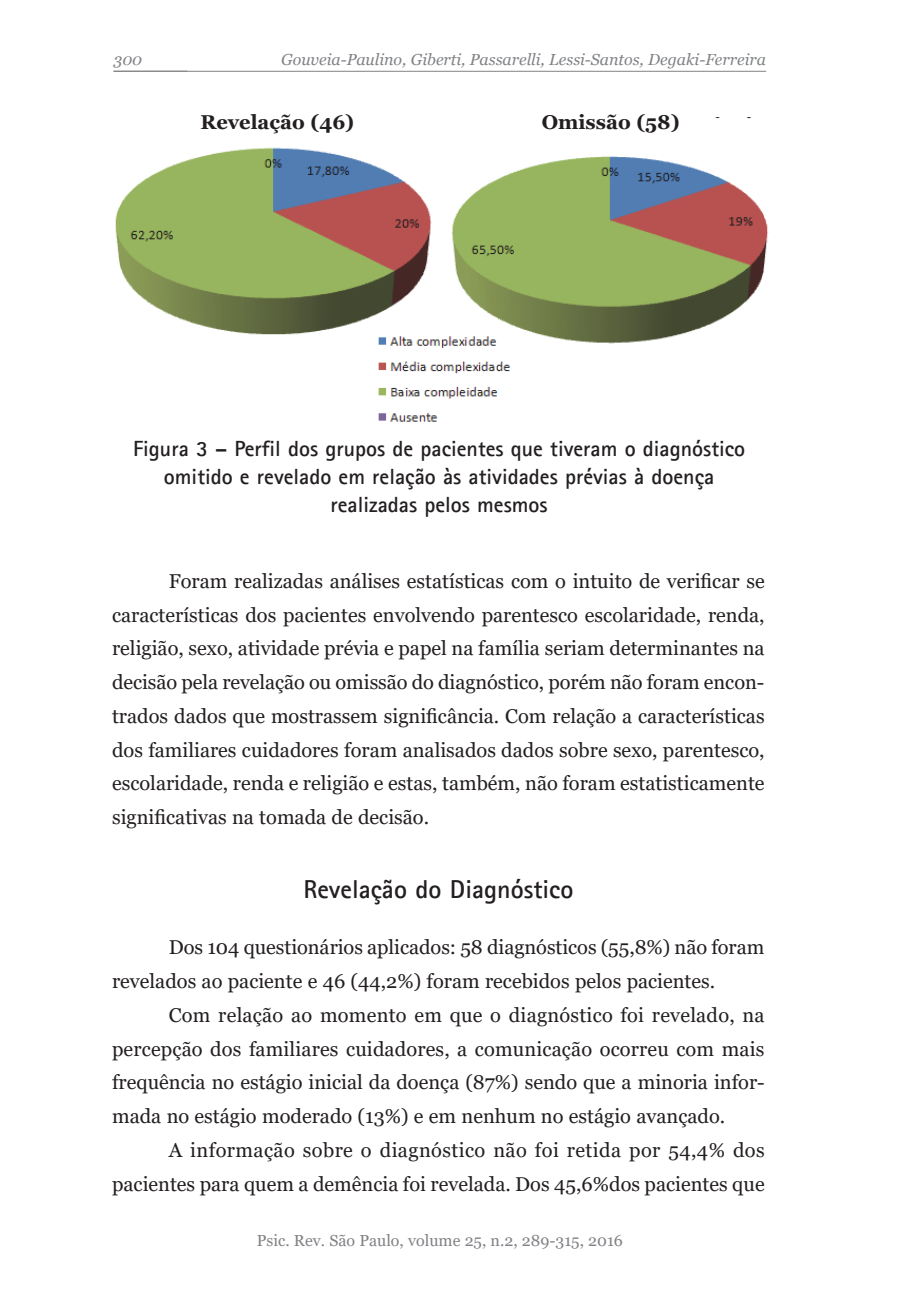
<style>
.page{position:relative;width:908px;height:1304px;background:#fff}
.page>*{position:absolute;margin:0;border:0;box-sizing:border-box;transform-origin:0 0}
.t1{font:700 26px "Agfa Rotis Sans Serif";color:#231f20}
.t2{font:700 22px/28px "Agfa Rotis Sans Serif";color:#231f20;text-align:center}
.t3{font:20px/33.8px "Georgia";color:#231f20;text-align:justify}
.t4{font:700 20px "Georgia";color:#231f20}
.t5{font:italic 16px "Georgia";color:#808285}
.t6{font:16px "Georgia";color:#808285}
</style>
<div class="page">
<hr style="left:113px;top:71px;width:652px;height:1px;background:#808285">
<img style="left:115px;top:118px;width:653px;height:304px">
<p class="t5" style="left:113px;top:49px;width:30px">300</p>
<p class="t5" style="left:281px;top:49px;width:486px">Gouveia-Paulino, Giberti, Passarelli, Lessi-Santos, Degaki-Ferreira</p>
<p class="t4" style="left:200px;top:109px;width:155px">Revelação (46)</p>
<p class="t4" style="left:541px;top:109px;width:139px">Omissão (58)</p>
<p class="t2" style="left:133px;top:434px;width:613px">Figura 3 – Perfil dos grupos de pacientes que tiveram o diagnóstico omitido e revelado em relação às atividades prévias à doença realizadas pelos mesmos</p>
<p class="t3" style="left:112px;top:564px;width:653px;text-indent:57px">Foram realizadas análises estatísticas com o intuito de verificar se características dos pacientes envolvendo parentesco escolaridade, renda, religião, sexo, atividade prévia e papel na família seriam determinantes na decisão pela revelação ou omissão do diagnóstico, porém não foram encon&shy;trados dados que mostrassem significância. Com relação a características dos familiares cuidadores foram analisados dados sobre sexo, parentesco, escolaridade, renda e religião e estas, também, não foram estatisticamente significativas na tomada de decisão.</p>
<h1 class="t1" style="left:303px;top:872px;width:271px">Revelação do Diagnóstico</h1>
<p class="t3" style="left:112px;top:931px;width:653px;text-indent:57px">Dos 104 questionários aplicados: 58 diagnósticos (55,8%) não foram revelados ao paciente e 46 (44,2%) foram recebidos pelos pacientes.</p>
<p class="t3" style="left:112px;top:998px;width:653px;text-indent:57px">Com relação ao momento em que o diagnóstico foi revelado, na percepção dos familiares cuidadores, a comunicação ocorreu com mais frequência no estágio inicial da doença (87%) sendo que a minoria infor&shy;mada no estágio moderado (13%) e em nenhum no estágio avançado.</p>
<p class="t3" style="left:112px;top:1133px;width:654px;text-align:right">A informação sobre o diagnóstico não foi retida por 54,4% dos pacientes para quem a demência foi revelada. Dos 45,6%dos pacientes que</p>
<p class="t6" style="left:256px;top:1231px;width:367px">Psic. Rev. São Paulo, volume 25, n.2, 289-315, 2016</p>
</div>
